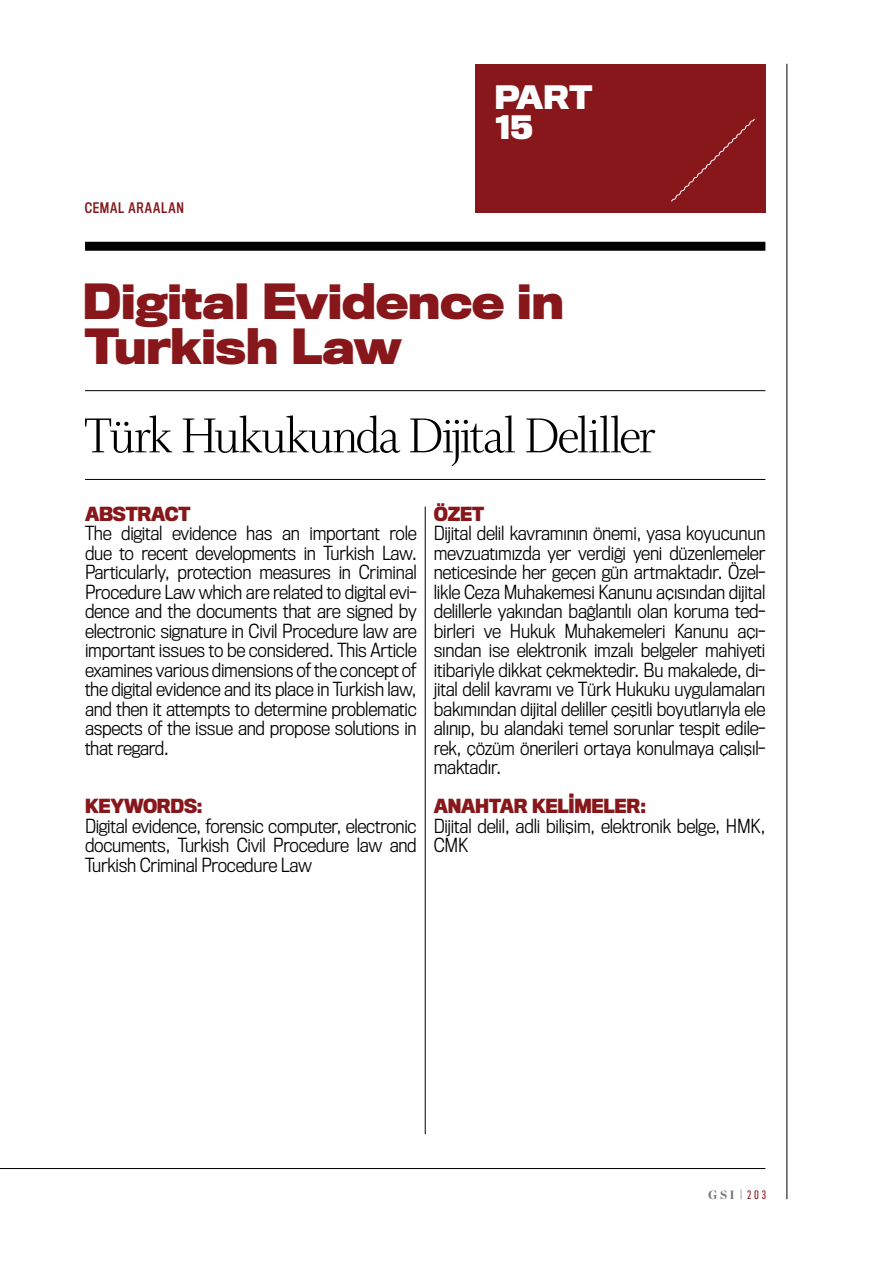
<style>
.page{position:relative;width:893px;height:1263px;background:#fff}
.page>*{position:absolute;margin:0;border:0;box-sizing:border-box;transform-origin:0 0}
.t1{font:300 52.5px "Whitman Display";letter-spacing:-.03em;color:#000}
.t2{font:700 45px/45px "Titling Gothic FB Normal";letter-spacing:-.015em;color:#87171a}
.t3{font:700 30px/30px "Titling Gothic FB Normal";letter-spacing:-.01em;color:#fff}
.t4{font:300 18px/19.5px "Titling Gothic FB Narrow";letter-spacing:-.015em;color:#000;text-align:justify}
.t5{font:700 18px "Titling Gothic FB Narrow";letter-spacing:-.01em;color:#87171a}
.t6{font:13.5px "Titling Gothic FB Cond Standard";letter-spacing:.065em;color:#87171a}
.t7{font:900 12px "Chronicle Display";color:#77787b}
.s1{font-family:"Flama Condensed Basic";font-weight:400}
.s2{font-family:"Flama Condensed Basic";font-weight:400;color:#87171a}
</style>
<div class="page">
<hr style="left:787px;top:64px;width:1px;height:1135px;background:#000">
<hr style="left:0;top:1168px;width:765px;height:1px;background:#000">
<div style="left:85px;top:242px;width:680px;height:9px;background:#000"></div>
<div style="left:475px;top:64px;width:290px;height:149px;background:#87171a"></div>
<hr style="left:85px;top:479px;width:680px;height:1px;background:#000">
<svg style="left:671px;top:118px;width:84px;height:84px"></svg>
<hr style="left:85px;top:390px;width:680px;height:1px;background:#000">
<hr style="left:425px;top:507px;width:1px;height:627px;background:#000">
<p class="t6" style="left:85px;top:199px;width:101px">CEMAL ARAALAN</p>
<h3 class="t3" style="left:494px;top:80px;width:99px">PART<br>15</h3>
<h2 class="t2" style="left:82px;top:276px;width:483px">Digital Evidence in<br>Turkish Law</h2>
<h1 class="t1" style="left:84px;top:406px;width:573px">Türk Hukukunda Dijital Deliller</h1>
<p class="t5" style="left:85px;top:501px;width:107px">ABSTRACT</p>
<p class="t4" style="left:85px;top:524px;width:333px">The digital evidence has an important role due to recent developments in Turkish Law.<br>Particularly, protection measures in Criminal Procedure Law which are related to digital evi&shy;dence and the documents that are signed by electronic signature in Civil Procedure law are important issues to be considered. This Article examines various dimensions of the concept of the digital evidence and its place in Turkish law, and then it attempts to determine problematic aspects of the issue and propose solutions in that regard.</p>
<p class="t5" style="left:85px;top:794px;width:119px">KEYWORDS:</p>
<p class="t4" style="left:85px;top:816px;width:333px">Digital evidence, forensic computer, electronic documents, Turkish Civil Procedure law and Turkish Criminal Procedure Law</p>
<p class="t5" style="left:434px;top:501px;width:39px">ÖZET</p>
<p class="t4" style="left:434px;top:524px;width:333px">Dijital delil kavramının önemi, yasa koyucunun mevzuatımızda yer verdiği yeni düzenlemeler neticesinde her geçen gün artmaktadır. Özel&shy;likle Ceza Muhakemesi Kanunu açısından dijital delillerle yakından bağlantılı olan koruma ted&shy;birleri ve Hukuk Muhakemeleri Kanunu açı&shy;sından ise elektronik imzalı belgeler mahiyeti itibariyle dikkat çekmektedir. Bu makalede, di&shy;jital delil kavramı ve Türk Hukuku uygulamaları bakımından dijital deliller çeşitli boyutlarıyla ele alınıp, bu alandaki temel sorunlar tespit edile&shy;rek, çözüm önerileri ortaya konulmaya çalışıl&shy;maktadır.</p>
<p class="t5" style="left:434px;top:794px;width:214px">ANAHTAR KELIMELER:</p>
<p class="t4" style="left:434px;top:816px;width:333px">Dijital delil, adli bilişim, elektronik belge, HMK,<br>CMK</p>
<p class="t7" style="left:708px;top:1185px;width:59px">gsi <span class="s1">|</span> <span class="s2">203</span></p>
</div>
